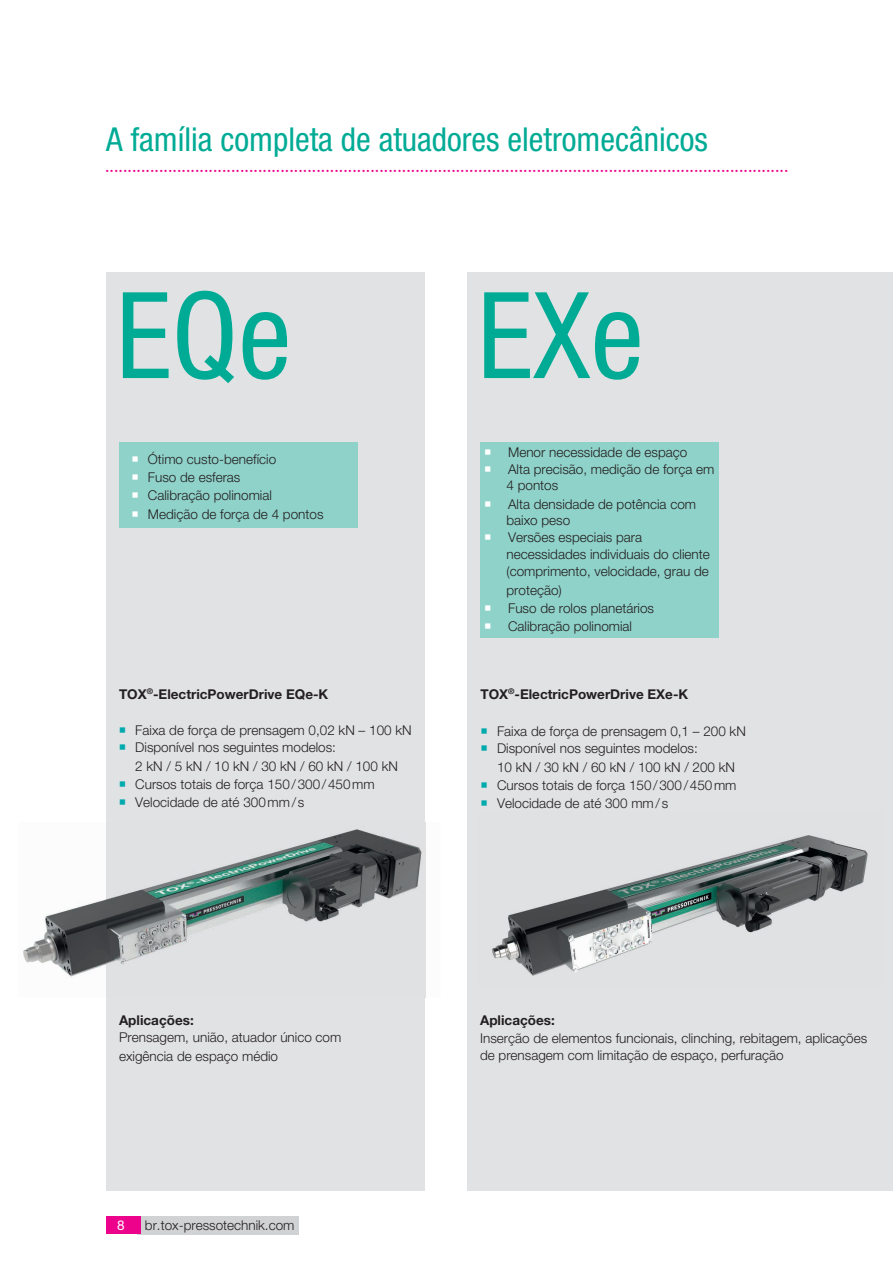
<style>
.page{position:relative;width:893px;height:1263px;background:#fff}
.page>*{position:absolute;margin:0;border:0;box-sizing:border-box;transform-origin:0 0}
.t1{font:condensed 120px "Helvetica Neue LT Std";color:#00ab95}
.t2{font:condensed 33px "Helvetica Neue LT Std";color:#00ab95}
.t3{font:20.25px "Times New Roman";color:#ed028c}
.t4{font:300 13.5px/17.4px "Helvetica Neue LT Std";color:#231f20}
.t5{font:700 13.5px "Helvetica Neue LT Std";color:#231f20}
.t6{font:13.5px "Helvetica Neue LT Pro";color:#fff}
</style>
<div class="page">
<div style="left:137px;top:1216px;width:162px;height:19px;background:#d1d2d4"></div>
<div style="left:106px;top:1216px;width:34px;height:17px;background:#ed028c"></div>
<div style="left:106px;top:272px;width:319px;height:919px;background:#e1e2e4"></div>
<div style="left:468px;top:272px;width:425px;height:919px;background:#e1e2e4"></div>
<img style="left:492px;top:835px;width:376px;height:141px">
<img style="left:23px;top:822px;width:403px;height:175px">
<img style="left:106px;top:822px;width:319px;height:175px">
<div style="left:480px;top:442px;width:239px;height:196px;background:#8fd2c9"></div>
<div style="left:119px;top:442px;width:238px;height:85px;background:#8fd2c9"></div>
<h2 class="t2" style="left:106px;top:120px;width:603px">A família completa de atuadores eletromecânicos</h2>
<h3 class="t3" style="left:105px;top:151px;width:685px">........................................................................................................................................................</h3>
<h1 class="t1" style="left:116px;top:266px;width:177px">EQe</h1>
<p class="t4" style="left:148px;top:450px;width:177px;line-height:18.3px">Ótimo custo-benefício<br>Fuso de esferas<br>Calibração polinomial<br>Medição de força de 4 pontos</p>
<p class="t5" style="left:119px;top:685px;width:211px">TOX<sup>®</sup>-ElectricPowerDrive EQe-K</p>
<p class="t4" style="left:135px;top:722px;width:278px;line-height:17px">Faixa de força de prensagem 0,02 kN – 100 kN<br>Disponível nos seguintes modelos:</p>
<p class="t4" style="left:135px;top:757px;width:264px;line-height:18px">2 kN / 5 kN / 10 kN / 30 kN / 60 kN / 100 kN<br>Cursos totais de força 150 / 300 / 450 mm<br>Velocidade de até 300 mm / s</p>
<h1 class="t1" style="left:477px;top:266px;width:168px">EXe</h1>
<p class="t4" style="left:506px;top:443px;width:209px;line-height:16.6px">Menor necessidade de espaço<br>Alta precisão, medição de força em<br>4 pontos</p>
<p class="t4" style="left:506px;top:495px;width:205px">Alta densidade de potência com baixo peso<br>Versões especiais para necessidades individuais do cliente (comprimento, velocidade, grau de proteção)<br>Fuso de rolos planetários<br>Calibração polinomial</p>
<p class="t5" style="left:480px;top:685px;width:209px">TOX<sup>®</sup>-ElectricPowerDrive EXe-K</p>
<p class="t4" style="left:497px;top:722px;width:250px;line-height:17px">Faixa de força de prensagem 0,1 – 200 kN<br>Disponível nos seguintes modelos:</p>
<p class="t4" style="left:497px;top:758px;width:241px;line-height:18px;text-align:justify">10 kN / 30 kN / 60 kN / 100 kN / 200 kN Cursos totais de força 150 / 300 / 450 mm Velocidade de até 300 mm / s</p>
<p class="t5" style="left:119px;top:1011px;width:76px">Aplicações:</p>
<p class="t4" style="left:119px;top:1028px;width:224px;line-height:18.9px">Prensagem, união, atuador único com exigência de espaço médio</p>
<p class="t6" style="left:117px;top:1217px;width:9px">8</p>
<p class="t4" style="left:145px;top:1216px;width:151px">br.tox-pressotechnik.com</p>
<p class="t5" style="left:480px;top:1011px;width:76px">Aplicações:</p>
<p class="t4" style="left:480px;top:1029px;width:389px;line-height:17px">Inserção de elementos funcionais, clinching, rebitagem, aplicações de prensagem com limitação de espaço, perfuração</p>
</div>
